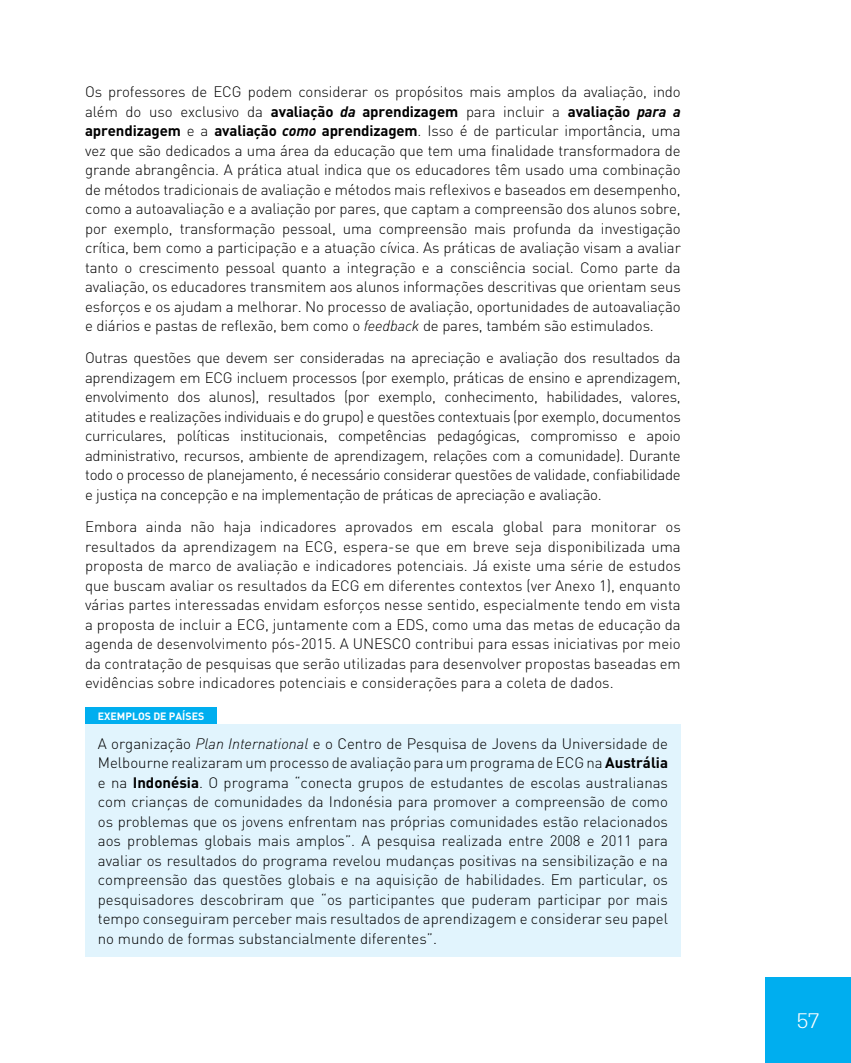
<style>
.page{position:relative;width:851px;height:1063px;background:#fff}
.page>*{position:absolute;margin:0;border:0;box-sizing:border-box;transform-origin:0 0}
.t1{font:300 22.5px "Serifa Std";color:#fff}
.t2{font:300 15px/19.5px "DIN";letter-spacing:-.005em;color:#000;text-align:justify}
.t3{font:700 10.5px "DIN";color:#fff}
.s1{font-weight:700}
.s2{font-family:"DINOT";font-weight:700;font-style:italic}
.s3{font-family:"DINOT";font-style:italic}
</style>
<div class="page">
<div style="left:765px;top:978px;width:85px;height:85px;background:#00aeef"></div>
<div style="left:85px;top:707px;width:132px;height:17px;background:#00aeef"></div>
<div style="left:85px;top:724px;width:595px;height:233px;background:#e1f4fd"></div>
<p class="t2" style="left:85px;top:82px;width:597px">Os professores de ECG podem considerar os propósitos mais amplos da avaliação, indo além do uso exclusivo da <span class="s1">avaliação</span> <span class="s2">da</span> <span class="s1">aprendizagem</span> para incluir a <span class="s1">avaliação</span> <span class="s2">para a </span><span class="s1">aprendizagem</span> e a <span class="s1">avaliação</span> <span class="s2">como</span> <span class="s1">aprendizagem</span>. Isso é de particular importância, uma vez que são dedicados a uma área da educação que tem uma finalidade transformadora de grande abrangência. A prática atual indica que os educadores têm usado uma combinação de métodos tradicionais de avaliação e métodos mais reflexivos e baseados em desempenho, como a autoavaliação e a avaliação por pares, que captam a compreensão dos alunos sobre, por exemplo, transformação pessoal, uma compreensão mais profunda da investigação crítica, bem como a participação e a atuação cívica. As práticas de avaliação visam a avaliar tanto o crescimento pessoal quanto a integração e a consciência social. Como parte da avaliação, os educadores transmitem aos alunos informações descritivas que orientam seus esforços e os ajudam a melhorar. No processo de avaliação, oportunidades de autoavaliação e diários e pastas de reflexão, bem como o <span class="s3">feedback</span> de pares, também são estimulados.</p>
<p class="t2" style="left:85px;top:348px;width:597px">Outras questões que devem ser consideradas na apreciação e avaliação dos resultados da aprendizagem em ECG incluem processos (por exemplo, práticas de ensino e aprendizagem, envolvimento dos alunos), resultados (por exemplo, conhecimento, habilidades, valores, atitudes e realizações individuais e do grupo) e questões contextuais (por exemplo, documentos curriculares, políticas institucionais, competências pedagógicas, compromisso e apoio administrativo, recursos, ambiente de aprendizagem, relações com a comunidade). Durante todo o processo de planejamento, é necessário considerar questões de validade, confiabilidade e justiça na concepção e na implementação de práticas de apreciação e avaliação.</p>
<p class="t2" style="left:85px;top:517px;width:597px">Embora ainda não haja indicadores aprovados em escala global para monitorar os resultados da aprendizagem na ECG, espera-se que em breve seja disponibilizada uma proposta de marco de avaliação e indicadores potenciais. Já existe uma série de estudos que buscam avaliar os resultados da ECG em diferentes contextos (ver Anexo 1), enquanto várias partes interessadas envidam esforços nesse sentido, especialmente tendo em vista a proposta de incluir a ECG, juntamente com a EDS, como uma das metas de educação da agenda de desenvolvimento pós-2015. A UNESCO contribui para essas iniciativas por meio da contratação de pesquisas que serão utilizadas para desenvolver propostas baseadas em evidências sobre indicadores potenciais e considerações para a coleta de dados.</p>
<p class="t3" style="left:98px;top:709px;width:21px">Exemplos</p>
<p class="t3" style="left:153px;top:709px;width:40px">de países</p>
<p class="t2" style="left:98px;top:734px;width:571px">A organização <span class="s3">Plan International</span> e o Centro de Pesquisa de Jovens da Universidade de Melbourne realizaram um processo de avaliação para um programa de ECG na <span class="s1">Austrália </span>e na <span class="s1">Indonésia</span>. O programa “conecta grupos de estudantes de escolas australianas com crianças de comunidades da Indonésia para promover a compreensão de como os problemas que os jovens enfrentam nas próprias comunidades estão relacionados aos problemas globais mais amplos”. A pesquisa realizada entre 2008 e 2011 para avaliar os resultados do programa revelou mudanças positivas na sensibilização e na compreensão das questões globais e na aquisição de habilidades. Em particular, os pesquisadores descobriram que “os participantes que puderam participar por mais tempo conseguiram perceber mais resultados de aprendizagem e considerar seu papel no mundo de formas substancialmente diferentes”.</p>
<h1 class="t1" style="left:796px;top:1008px;width:24px">57</h1>
</div>
